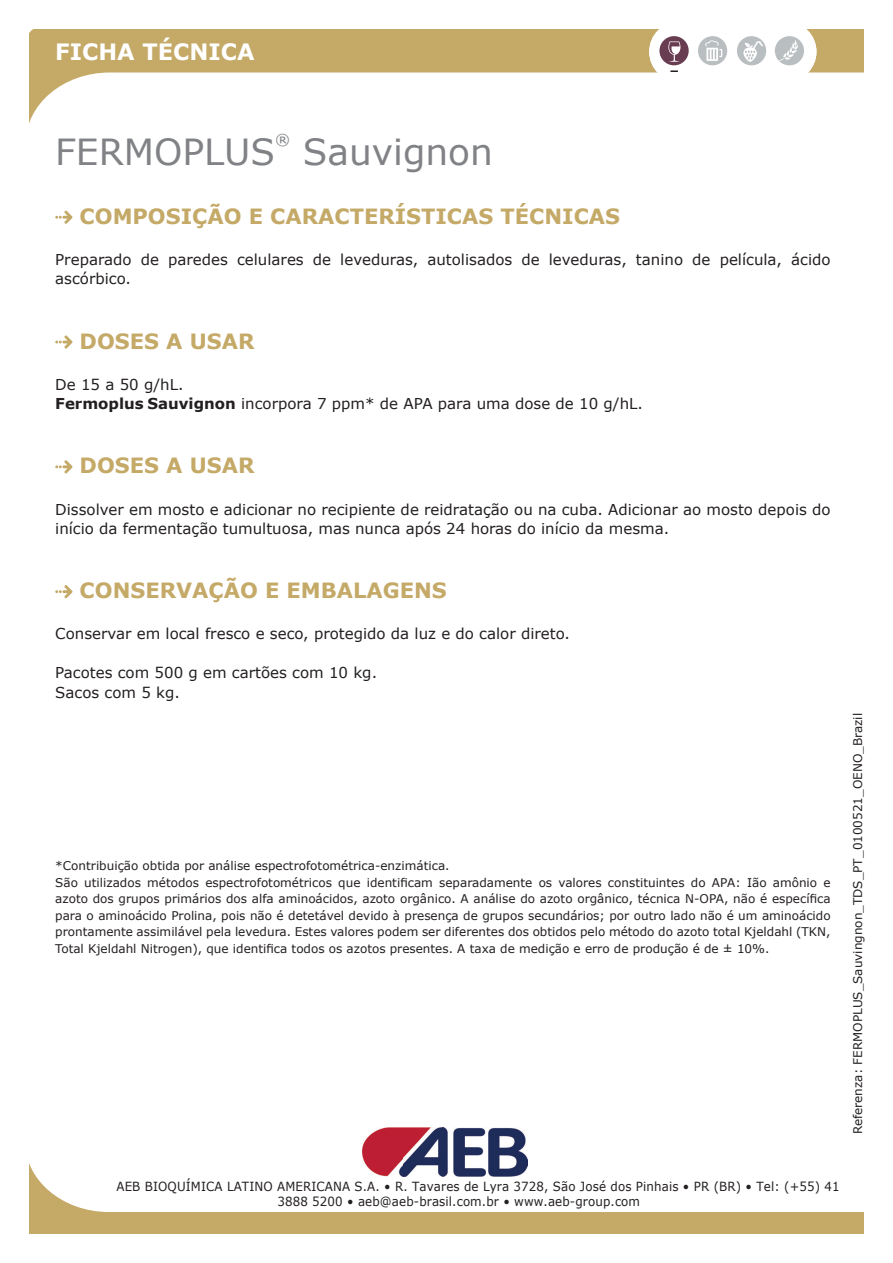
<style>
.page{position:relative;width:893px;height:1263px;background:#fff}
.page>*{position:absolute;margin:0;border:0;box-sizing:border-box;transform-origin:0 0}
.t1{font:36px "Verdana";color:#808285}
.t2{font:700 22.5px "Verdana";color:#fff}
.t3{font:700 21px "Verdana";color:#c4a967}
.t4{font:15px/19.5px "Verdana";color:#231f20}
.t5{font:15px "Verdana";color:#808285}
.t6{font:12.6px/15.1px "Verdana";letter-spacing:.01em;color:#231f20;scale:.94 1}
.t7{font:12px/16.5px "Verdana";color:#231f20}
.s1{font-weight:700}
</style>
<div class="page">
<svg style="left:30px;top:30px;width:833px;height:91px"></svg>
<div style="left:649px;top:22px;width:167px;height:60px;background:#fff;border-radius:30px"></div>
<svg style="left:670px;top:70px;width:8px;height:2px"></svg>
<div style="left:775px;top:36px;width:29px;height:29px;background:#b9bec0;border-radius:50%"></div>
<svg style="left:779px;top:40px;width:19px;height:21px"></svg>
<div style="left:737px;top:36px;width:29px;height:29px;background:#b9bec0;border-radius:50%"></div>
<div style="left:659px;top:36px;width:30px;height:29px;background:#693d51;border-radius:50%"></div>
<div style="left:698px;top:36px;width:29px;height:29px;background:#b9bec0;border-radius:50%"></div>
<svg style="left:705px;top:40px;width:17px;height:21px"></svg>
<svg style="left:668px;top:41px;width:12px;height:21px"></svg>
<svg style="left:743px;top:41px;width:21px;height:21px"></svg>
<svg style="left:29px;top:1161px;width:834px;height:72px"></svg>
<img style="left:363px;top:1128px;width:164px;height:48px">
<svg style="left:55px;top:211px;width:17px;height:13px"></svg>
<svg style="left:55px;top:335px;width:17px;height:14px"></svg>
<svg style="left:55px;top:460px;width:17px;height:13px"></svg>
<svg style="left:55px;top:585px;width:17px;height:13px"></svg>
<h2 class="t2" style="left:55px;top:36px;width:201px">FICHA TÉCNICA</h2>
<h1 class="t1" style="left:55px;top:127px;width:221px">FERMOPLUS</h1>
<p class="t5" style="left:275px;top:129px;width:16px">®</p>
<h1 class="t1" style="left:303px;top:127px;width:192px">Sauvignon</h1>
<h3 class="t3" style="left:80px;top:201px;width:542px">COMPOSIÇÃO E CARACTERÍSTICAS TÉCNICAS</h3>
<p class="t4" style="left:55px;top:249px;width:777px">Preparado de paredes celulares de leveduras, autolisados de leveduras, tanino de película, ácido ascórbico.</p>
<h3 class="t3" style="left:80px;top:326px;width:176px">DOSES A USAR</h3>
<p class="t4" style="left:55px;top:374px;width:589px">De 15 a 50 g/hL.<br><span class="s1">Fermoplus Sauvignon</span> incorpora 7 ppm* de APA para uma dose de 10 g/hL.</p>
<h3 class="t3" style="left:80px;top:451px;width:176px">DOSES A USAR</h3>
<p class="t4" style="left:55px;top:499px;width:777px">Dissolver em mosto e adicionar no recipiente de reidratação ou na cuba. Adicionar ao mosto depois do início da fermentação tumultuosa, mas nunca após 24 horas do início da mesma.</p>
<h3 class="t3" style="left:80px;top:576px;width:369px">CONSERVAÇÃO E EMBALAGENS</h3>
<p class="t4" style="left:55px;top:624px;width:516px">Conservar em local fresco e seco, protegido da luz e do calor direto.</p>
<p class="t4" style="left:55px;top:663px;width:323px">Pacotes com 500 g em cartões com 10 kg.<br>Sacos com 5 kg.</p>
<p class="t7" style="left:55px;top:858px;width:777px">*Contribuição obtida por análise espectrofotométrica-enzimática.<br>São utilizados métodos espectrofotométricos que identificam separadamente os valores constituintes do APA: Ião amônio e azoto dos grupos primários dos alfa aminoácidos, azoto orgânico. A análise do azoto orgânico, técnica N-OPA, não é específica para o aminoácido Prolina, pois não é detetável devido à presença de grupos secundários; por outro lado não é um aminoácido prontamente assimilável pela levedura. Estes valores podem ser diferentes dos obtidos pelo método do azoto total Kjeldahl (TKN, Total Kjeldahl Nitrogen), que identifica todos os azotos presentes. A taxa de medição e erro de produção é de ± 10%.</p>
<p class="t7" style="left:849px;top:1134px;width:423px;rotate:-90deg">Referenza: FERMOPLUS_Sauvingnon_TDS_PT_0100521_OENO_Brazil</p>
<p class="t6" style="left:277px;top:1178px;width:600px;text-indent:-161px">AEB BIOQUÍMICA LATINO AMERICANA S.A. • R. Tavares de Lyra 3728, São José dos Pinhais • PR (BR) • Tel: (+55) 41<br>3888 5200 • aeb@aeb-brasil.com.br • www.aeb-group.com</p>
</div>
